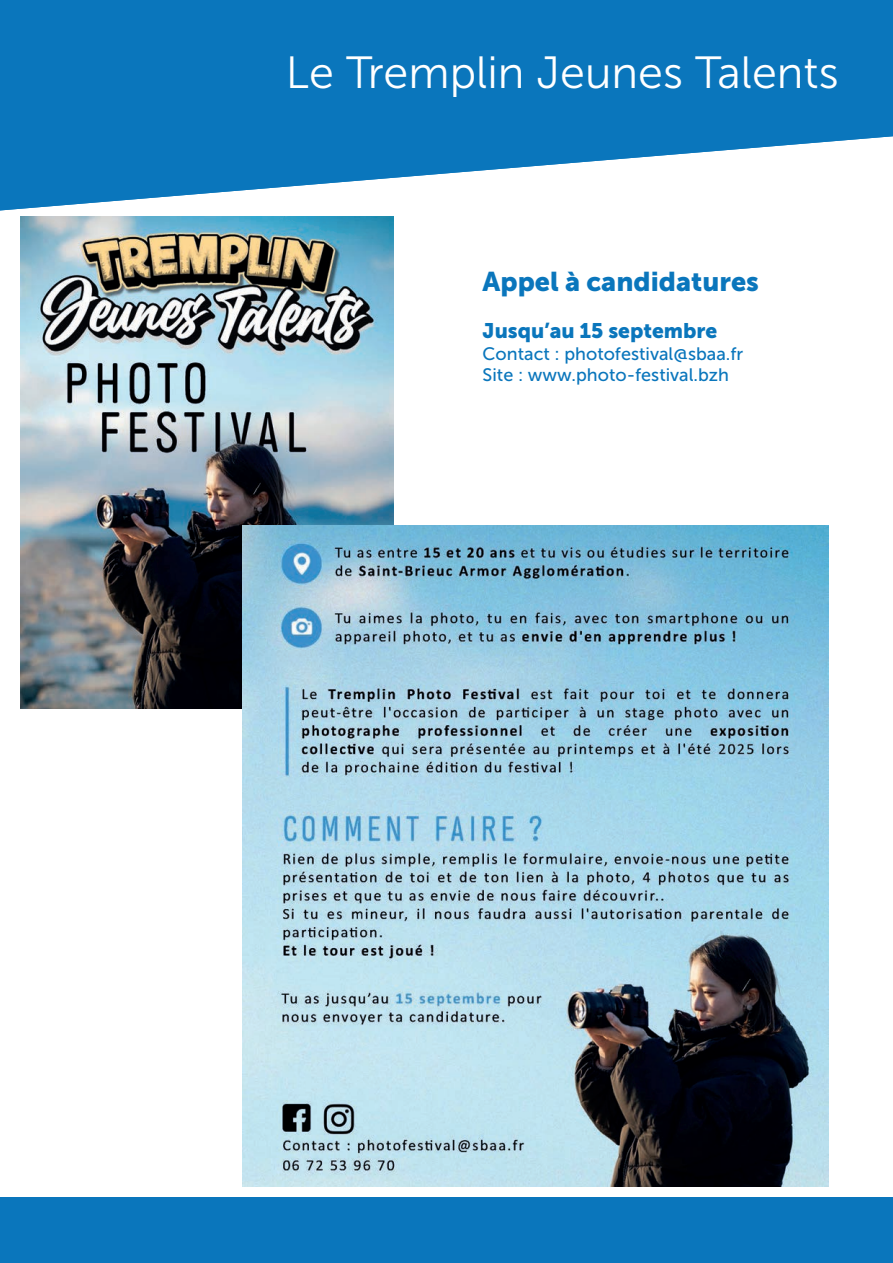
<style>
.page{position:relative;width:893px;height:1263px;background:#fff}
.page>*{position:absolute;margin:0;border:0;box-sizing:border-box;transform-origin:0 0}
.t1{font:45px "Museo Sans 300";color:#fff}
.t2{font:27px "Museo Sans 900";color:#0a76bc}
.t3{font:21px "Museo Sans 900";color:#0a76bc}
.t4{font:18px/21.6px "Museo Sans 500";color:#0a76bc}
</style>
<div class="page">
<img style="left:20px;top:216px;width:374px;height:492px">
<img style="left:242px;top:525px;width:587px;height:661px">
<div style="left:0;top:1197px;width:893px;height:66px;background:#0a76bc"></div>
<svg style="left:0;top:210px;width:60px;height:11px"></svg>
<svg style="left:0;top:0;width:893px;height:210px;fill:#0a76bc"></svg>
<h1 class="t1" style="left:286px;top:48px;width:554px">Le Tremplin Jeunes Talents</h1>
<h1 class="t1" style="left:306px;top:48px;width:379px">Le Tremplin Jeune</h1>
<h1 class="t1" style="left:512px;top:49px;width:306px">LA SELECTION</h1>
<h2 class="t2" style="left:483px;top:267px;width:278px">Appel à candidatures</h2>
<p class="t3" style="left:483px;top:319px;width:236px">Jusqu’au 15 septembre</p>
<p class="t4" style="left:483px;top:343px;width:262px">Contact : photofestival@sbaa.fr<br>Site : www.photo-festival.bzh</p>
</div>
